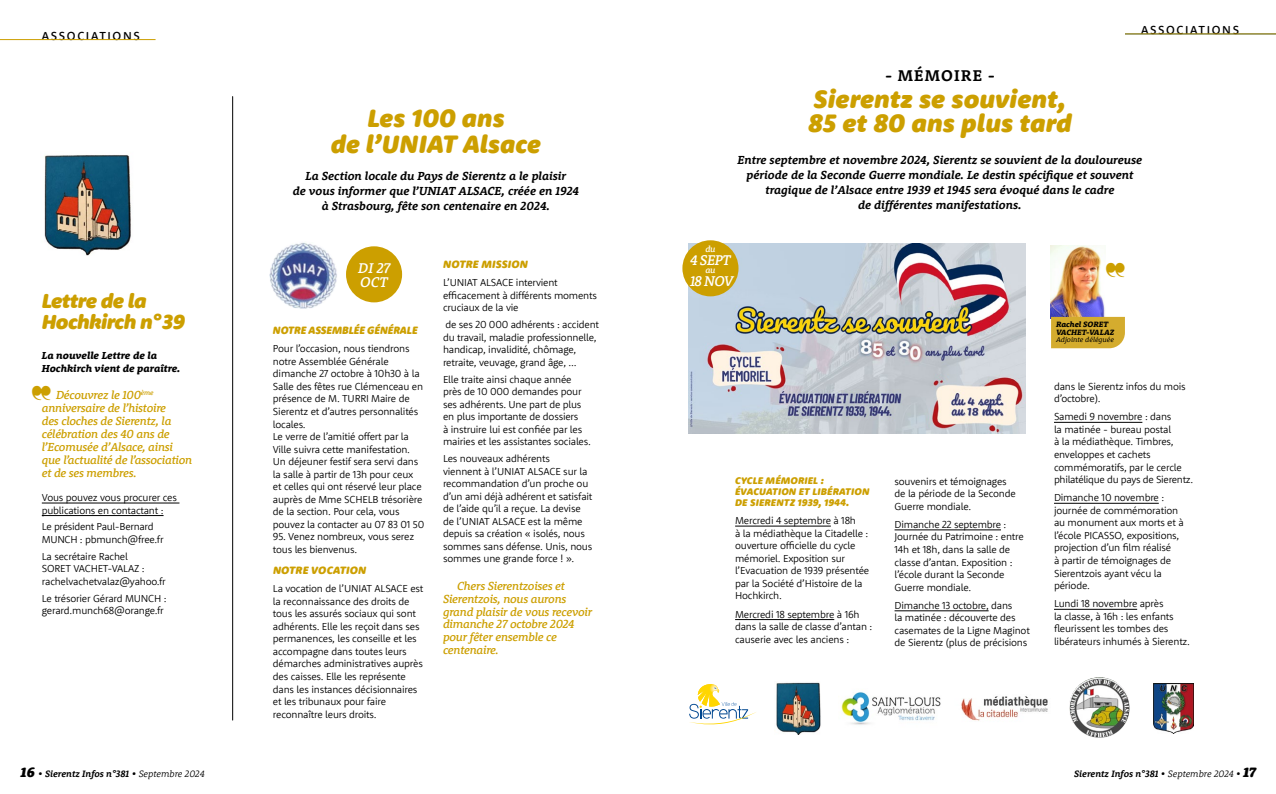
<style>
.page{position:relative;width:1276px;height:794px;background:#fff}
.page>*{position:absolute;margin:0;border:0;box-sizing:border-box;transform-origin:0 0}
.t1{font:italic 900 26px/24px "Rooney Sans";color:#cc9f00}
.t2{font:italic 900 21px/21px "Rooney Sans";letter-spacing:-.03em;color:#cc9f00}
.t3{font:700 16px "Rooney";letter-spacing:.07em;color:#000}
.t4{font:italic 500 14.5px/14.5px "Rooney";letter-spacing:-.025em;color:#fff}
.t5{font:italic 700 12px/15px "Rooney";color:#000;text-align:center}
.t6{font:italic 500 12px/12.9px "Rooney";letter-spacing:-.02em;color:#cc9f00}
.t7{font:500 12px "Rooney Sans";letter-spacing:.135em;color:#000}
.t8{font:italic 900 11px "Rooney Sans";letter-spacing:.015em;color:#cc9f00}
.t9{font:italic 900 11px "Rooney Sans";letter-spacing:-.005em;color:#cc9f00;scale:.96 1}
.t10{font:300 10.4px/12.5px "Rooney Sans";letter-spacing:-.02em;color:#000}
.t11{font:italic 800 10.4px/13px "Rooney";color:#000}
.t12{font:italic 900 10px/11px "Rooney Sans";letter-spacing:.015em;color:#cc9f00}
.t13{font:italic 700 9.5px "Rooney";color:#000}
.t14{font:italic 500 9px "Rooney";color:#fff}
.t15{font:italic 800 7.9px/8px "Rooney";color:#000}
.t16{font:italic 7.3px "Rooney";color:#000}
.s1{font-weight:900;font-size:14px}
.s2{font-weight:300}
</style>
<div class="page">
<hr style="left:232px;top:97px;width:1px;height:623px;background:#000">
<img style="left:44px;top:155px;width:87px;height:101px">
<hr style="left:0;top:39px;width:156px;height:1px;background:#cc9f00">
<hr style="left:42px;top:503px;width:137px;height:1px;background:#000">
<hr style="left:42px;top:515px;width:122px;height:1px;background:#000">
<hr style="left:1125px;top:34px;width:151px;height:1px;background:#cc9f00">
<img style="left:688px;top:244px;width:338px;height:190px">
<img style="left:269px;top:241px;width:68px;height:68px;border-radius:34px">
<div style="left:346px;top:246px;width:56px;height:56px;background:#cc9f00;border-radius:50%"></div>
<hr style="left:735px;top:526px;width:96px;height:1px;background:#000">
<hr style="left:735px;top:619px;width:99px;height:1px;background:#000">
<hr style="left:894px;top:529px;width:107px;height:1px;background:#000">
<hr style="left:894px;top:610px;width:94px;height:1px;background:#000">
<hr style="left:1054px;top:422px;width:88px;height:1px;background:#000">
<hr style="left:1054px;top:503px;width:104px;height:1px;background:#000">
<hr style="left:1054px;top:609px;width:83px;height:1px;background:#000">
<div style="left:682px;top:240px;width:56px;height:56px;background:#cc9f00;border-radius:50%"></div>
<img style="left:1050px;top:245px;width:55px;height:74px">
<div style="left:1051px;top:317px;width:74px;height:31px;background:#d4ac2e"></div>
<svg style="left:689px;top:684px;width:67px;height:41px"></svg>
<img style="left:776px;top:682px;width:45px;height:52px">
<img style="left:961px;top:696px;width:87px;height:25px">
<img style="left:1154px;top:683px;width:39px;height:50px">
<img style="left:841px;top:692px;width:100px;height:33px">
<img style="left:1069px;top:677px;width:61px;height:61px;border-radius:31px">
<p class="t7" style="left:42px;top:28px;width:100px">ASSOCIATIONS</p>
<h2 class="t2" style="left:42px;top:289px;width:145px">Lettre de la<br>Hochkirch n°39</h2>
<p class="t11" style="left:42px;top:349px;width:140px">La nouvelle Lettre de la<br>Hochkirch vient de paraître.</p>
<p class="t6" style="left:42px;top:388px;width:152px;text-indent:14px">Découvrez le 100<sup>ème </sup>anniversaire de l’histoire<br>des cloches de Sierentz, la célébration des 40 ans de l’Ecomusée d’Alsace, ainsi que l’actualité de l’association et de ses membres.</p>
<p class="t10" style="left:42px;top:491px;width:137px">Vous pouvez vous procurer ces publications en contactant :</p>
<p class="t10" style="left:42px;top:520px;width:123px">Le président Paul-Bernard<br>MUNCH : pbmunch@free.fr</p>
<p class="t10" style="left:42px;top:549px;width:125px">La secrétaire Rachel<br>SORET VACHET-VALAZ : rachelvachetvalaz@yahoo.fr</p>
<p class="t10" style="left:42px;top:591px;width:126px">Le trésorier Gérard MUNCH : gerard.munch68@orange.fr</p>
<h1 class="t1" style="left:331px;top:104px;width:212px;line-height:26px;text-align:center">Les 100 ans<br>de l’UNIAT Alsace</h1>
<p class="t5" style="left:293px;top:168px;width:288px">La Section locale du Pays de Sierentz a le plaisir<br>de vous informer que l’UNIAT ALSACE, créée en 1924 à Strasbourg, fête son centenaire en 2024.</p>
<h3 class="t4" style="left:358px;top:260px;width:33px">DI 27<br>OCT</h3>
<p class="t9" style="left:273px;top:323px;width:152px">NOTRE ASSEMBLÉE GÉNÉRALE</p>
<p class="t10" style="left:273px;top:342px;width:153px">Pour l’occasion, nous tiendrons notre Assemblée Générale dimanche 27 octobre à 10h30 à la<br>Salle des fêtes rue Clémenceau en présence de M. TURRI Maire de<br>Sierentz et d’autres personnalités locales.<br>Le verre de l’amitié offert par la<br>Ville suivra cette manifestation.<br>Un déjeuner festif sera servi dans la salle à partir de 13h pour ceux et celles qui ont réservé leur place auprès de Mme SCHELB trésorière de la section. Pour cela, vous pouvez la contacter au 07 83 01 50</p>
<p class="t10" style="left:273px;top:530px;width:143px">95. Venez nombreux, vous serez tous les bienvenus.</p>
<p class="t8" style="left:273px;top:563px;width:95px">NOTRE VOCATION</p>
<p class="t10" style="left:273px;top:582px;width:152px">La vocation de l’UNIAT ALSACE est la reconnaissance des droits de tous les assurés sociaux qui sont adhérents. Elle les reçoit dans ses permanences, les conseille et les accompagne dans toutes leurs démarches administratives auprès des caisses. Elle les représente dans les instances décisionnaires et les tribunaux pour faire reconnaître leurs droits.</p>
<p class="t8" style="left:443px;top:257px;width:86px">NOTRE MISSION</p>
<p class="t10" style="left:443px;top:276px;width:155px">L’UNIAT ALSACE intervient efficacement à différents moments cruciaux de la vie</p>
<p class="t10" style="left:443px;top:318px;width:157px">de ses 20 000 adhérents : accident du travail, maladie professionnelle, handicap, invalidité, chômage, retraite, veuvage, grand âge, …</p>
<p class="t10" style="left:443px;top:372px;width:149px">Elle traite ainsi chaque année près de 10 000 demandes pour ses adhérents. Une part de plus en plus importante de dossiers<br>à instruire lui est confiée par les mairies et les assistantes sociales.</p>
<p class="t10" style="left:443px;top:452px;width:151px">Les nouveaux adhérents<br>viennent à l’UNIAT ALSACE sur la recommandation d’un proche ou d’un ami déjà adhérent et satisfait de l’aide qu’il a reçue. La devise de l’UNIAT ALSACE est la même depuis sa création « isolés, nous sommes sans défense. Unis, nous sommes une grande force ! ».</p>
<p class="t6" style="left:443px;top:578px;width:151px;text-indent:14px">Chers Sierentzoises et<br>Sierentzois, nous aurons grand plaisir de vous recevoir dimanche 27 octobre 2024 pour fêter ensemble ce centenaire.</p>
<p class="t7" style="left:1141px;top:22px;width:100px">ASSOCIATIONS</p>
<h3 class="t3" style="left:885px;top:65px;width:111px">- MÉMOIRE -</h3>
<h1 class="t1" style="left:808px;top:86px;width:265px">Sierentz se souvient,<br>85 et 80 ans plus tard</h1>
<p class="t5" style="left:737px;top:151px;width:406px">Entre septembre et novembre 2024, Sierentz se souvient de la douloureuse période de la Seconde Guerre mondiale. Le destin spécifique et souvent tragique de l’Alsace entre 1939 et 1945 sera évoqué dans le cadre<br>de différentes manifestations.</p>
<p class="t14" style="left:705px;top:243px;width:12px">du</p>
<h3 class="t4" style="left:690px;top:252px;width:42px">4 SEPT</h3>
<p class="t14" style="left:705px;top:264px;width:12px">au</p>
<h3 class="t4" style="left:690px;top:273px;width:45px">18 NOV</h3>
<p class="t12" style="left:735px;top:474px;width:136px">CYCLE MÉMORIEL :<br>ÉVACUATION ET LIBÉRATION<br>DE SIERENTZ 1939, 1944.</p>
<p class="t10" style="left:735px;top:514px;width:136px">Mercredi 4 septembre à 18h<br>à la médiathèque la Citadelle : ouverture officielle du cycle mémoriel. Exposition sur l’Evacuation de 1939 présentée par la Société d’Histoire de la<br>Hochkirch.</p>
<p class="t10" style="left:735px;top:607px;width:139px">Mercredi 18 septembre à 16h dans la salle de classe d’antan : causerie avec les anciens :</p>
<p class="t10" style="left:894px;top:474px;width:123px">souvenirs et témoignages de la période de la Seconde<br>Guerre mondiale.</p>
<p class="t10" style="left:894px;top:518px;width:131px">Dimanche 22 septembre :<br>Journée du Patrimoine : entre<br>14h et 18h, dans la salle de classe d’antan. Exposition : l’école durant la Seconde<br>Guerre mondiale.</p>
<p class="t10" style="left:894px;top:598px;width:137px">Dimanche 13 octobre, dans<br>la matinée : découverte des casemates de la Ligne Maginot de Sierentz (plus de précisions</p>
<p class="t15" style="left:1056px;top:320px;width:60px">Rachel SORET<br>VACHET-VALAZ</p>
<p class="t16" style="left:1056px;top:335px;width:59px">Adjointe déléguée</p>
<p class="t10" style="left:1054px;top:379px;width:133px">dans le Sierentz infos du mois d’octobre).</p>
<p class="t10" style="left:1054px;top:410px;width:141px">Samedi 9 novembre : dans<br>la matinée - bureau postal<br>à la médiathèque. Timbres, enveloppes et cachets commémoratifs, par le cercle philatélique du pays de Sierentz.</p>
<p class="t10" style="left:1054px;top:491px;width:131px">Dimanche 10 novembre : journée de commémoration au monument aux morts et à l’école PICASSO, expositions, projection d’un film réalisé<br>à partir de témoignages de<br>Sierentzois ayant vécu la période.</p>
<p class="t10" style="left:1054px;top:597px;width:137px">Lundi 18 novembre après<br>la classe, à 16h : les enfants fleurissent les tombes des libérateurs inhumés à Sierentz.</p>
<p class="t13" style="left:21px;top:767px;width:186px"><span class="s1">16</span> • Sierentz Infos n°381 • <span class="s2">Septembre 2024</span></p>
<p class="t13" style="left:1074px;top:767px;width:183px">Sierentz Infos n°381 • <span class="s2">Septembre 2024</span> • <span class="s1">17</span></p>
</div>
